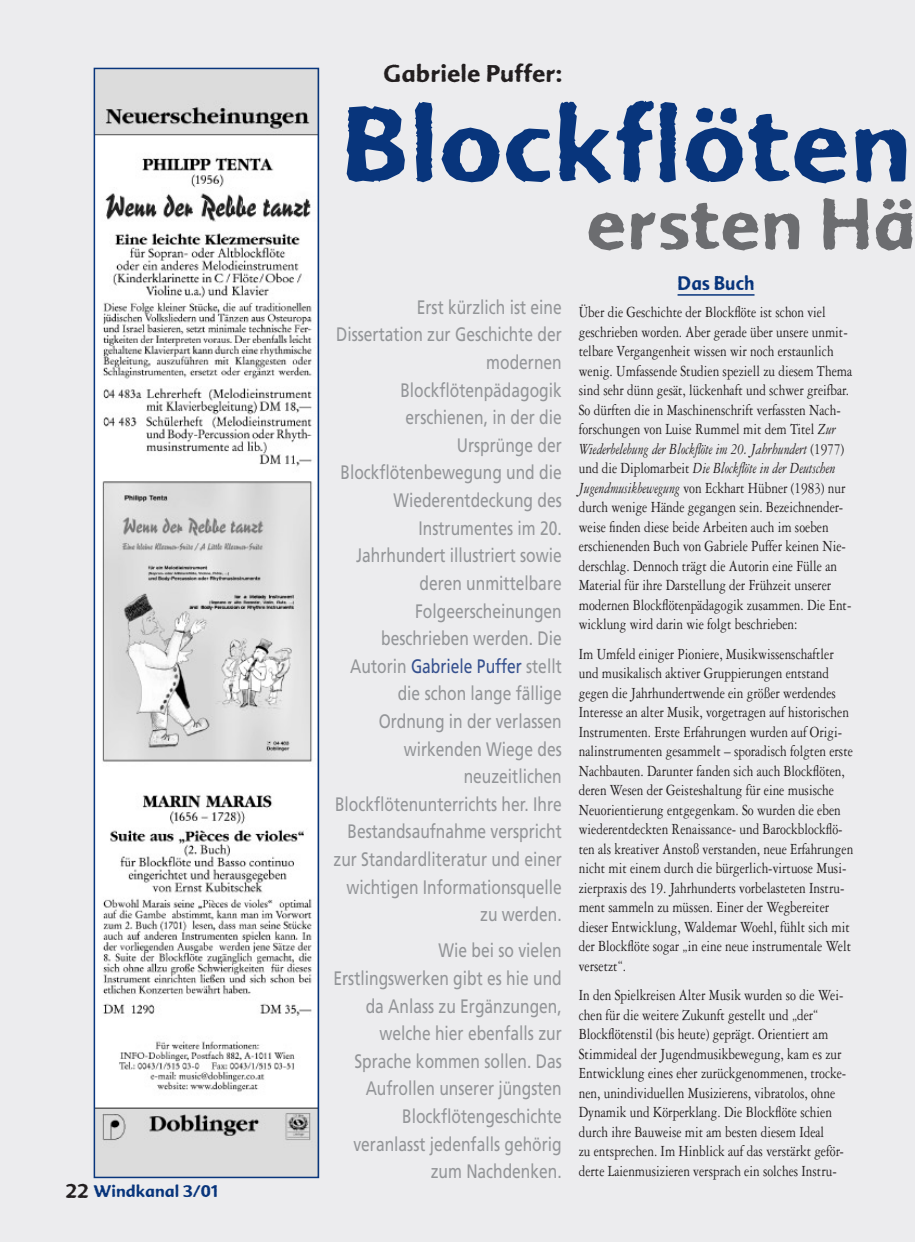
<style>
.page{position:relative;width:915px;height:1242px;background:#fff}
.page>*{position:absolute;margin:0;border:0;box-sizing:border-box;transform-origin:0 0}
.t1{font:105px "Advert Rough Three";color:#08357c}
.t2{font:72px "Advert Rough Three";color:#6c6d70}
.t3{font:24px "Advert Rough Three";color:#231f20}
.t4{font:19.5px/27.6px "Frutiger";color:#939598;text-align:right;scale:.8 1}
.t5{font:19.5px "Advert Rough Three";color:#08357c;scale:.9 1}
.t6{font:19.5px "Advert Rough Three";color:#231f20}
.t7{font:16.5px/19.5px "Garamond Three";color:#231f20;scale:.8 1}
.t8{font:16.5px "Advert Rough Three";color:#08357c}
.s1{color:#35508e}
.s2{font-style:italic}
</style>
<div class="page">
<div style="left:0;top:0;width:914px;height:1242px;background:#ececee"></div>
<hr style="left:677px;top:294px;width:77px;height:2px;background:#08357c">
<img style="left:97px;top:71px;width:219px;height:1104px">
<div style="left:94px;top:68px;width:225px;height:1110px;border:2px solid #08357c"></div>
<p class="t6" style="left:65px;top:1179px;width:25px">22</p>
<p class="t8" style="left:94px;top:1181px;width:126px">Windkanal 3/01</p>
<p class="t3" style="left:383px;top:59px;width:180px">Gabriele Puffer:</p>
<p class="t1" style="left:340px;top:82px;width:572px">Blockflöten</p>
<p class="t2" style="left:586px;top:181px;width:332px">ersten Hä</p>
<p class="t4" style="left:333px;top:293px;width:286px">Erst kürzlich ist eine<br>Dissertation zur Geschichte der modernen<br>Blockflötenpädagogik erschienen, in der die<br>Ursprünge der<br>Blockflötenbewegung und die<br>Wiederentdeckung des<br>Instrumentes im 20.<br>Jahrhundert illustriert sowie deren unmittelbare<br>Folgeerscheinungen beschrieben werden. Die<br>Autorin <span class="s1">Gabriele Puffer</span> stellt die schon lange fällige<br>Ordnung in der verlassen wirkenden Wiege des neuzeitlichen<br>Blockflötenunterrichts her. Ihre<br>Bestandsaufnahme verspricht zur Standardliteratur und einer wichtigen Informationsquelle zu werden.</p>
<p class="t4" style="left:333px;top:936px;width:286px">Wie bei so vielen<br>Erstlingswerken gibt es hie und da Anlass zu Ergänzungen, welche hier ebenfalls zur<br>Sprache kommen sollen. Das<br>Aufrollen unserer jüngsten<br>Blockflötengeschichte veranlasst jedenfalls gehörig zum Nachdenken.</p>
<p class="t5" style="left:677px;top:271px;width:87px">Das Buch</p>
<p class="t7" style="left:578px;top:302px;width:343px">Über die Geschichte der Blockflöte ist schon viel geschrieben worden. Aber gerade über unsere unmit&shy;telbare Vergangenheit wissen wir noch erstaunlich wenig. Umfassende Studien speziell zu diesem Thema sind sehr dünn gesät, lückenhaft und schwer greifbar.<br>So dürften die in Maschinenschrift verfassten Nach&shy;forschungen von Luise Rummel mit dem Titel <span class="s2">Zur Wiederbelebung der Blockflöte im 20. Jahrhundert</span> (1977) und die Diplomarbeit <span class="s2">Die Blockflöte in der Deutschen Jugendmusikbewegung</span> von Eckhart Hübner (1983) nur durch wenige Hände gegangen sein. Bezeichnender&shy;weise finden diese beide Arbeiten auch im soeben erschienenden Buch von Gabriele Puffer keinen Nie&shy;derschlag. Dennoch trägt die Autorin eine Fülle an Material für ihre Darstellung der Frühzeit unserer modernen Blockflötenpädagogik zusammen. Die Ent&shy;wicklung wird darin wie folgt beschrieben:</p>
<p class="t7" style="left:578px;top:644px;width:344px">Im Umfeld einiger Pioniere, Musikwissenschaftler und musikalisch aktiver Gruppierungen entstand gegen die Jahrhundertwende ein größer werdendes Interesse an alter Musik, vorgetragen auf historischen Instrumenten. Erste Erfahrungen wurden auf Origi&shy;nalinstrumenten gesammelt – sporadisch folgten erste Nachbauten. Darunter fanden sich auch Blockflöten, deren Wesen der Geisteshaltung für eine musische Neuorientierung entgegenkam. So wurden die eben wiederentdeckten Renaissance- und Barockblockflö&shy;ten als kreativer Anstoß verstanden, neue Erfahrungen nicht mit einem durch die bürgerlich-virtuose Musi&shy;zierpraxis des 19. Jahrhunderts vorbelasteten Instru&shy;ment sammeln zu müssen. Einer der Wegbereiter dieser Entwicklung, Waldemar Woehl, fühlt sich mit der Blockflöte sogar „in eine neue instrumentale Welt versetzt“.</p>
<p class="t7" style="left:578px;top:985px;width:336px">In den Spielkreisen Alter Musik wurden so die Wei&shy;chen für die weitere Zukunft gestellt und „der“ Blockflötenstil (bis heute) geprägt. Orientiert am Stimmideal der Jugendmusikbewegung, kam es zur Entwicklung eines eher zurückgenommenen, trocke&shy;nen, unindividuellen Musizierens, vibratolos, ohne Dynamik und Körperklang. Die Blockflöte schien durch ihre Bauweise mit am besten diesem Ideal<br>zu entsprechen. Im Hinblick auf das verstärkt geför&shy;derte Laienmusizieren versprach ein solches Instru-</p>
</div>
